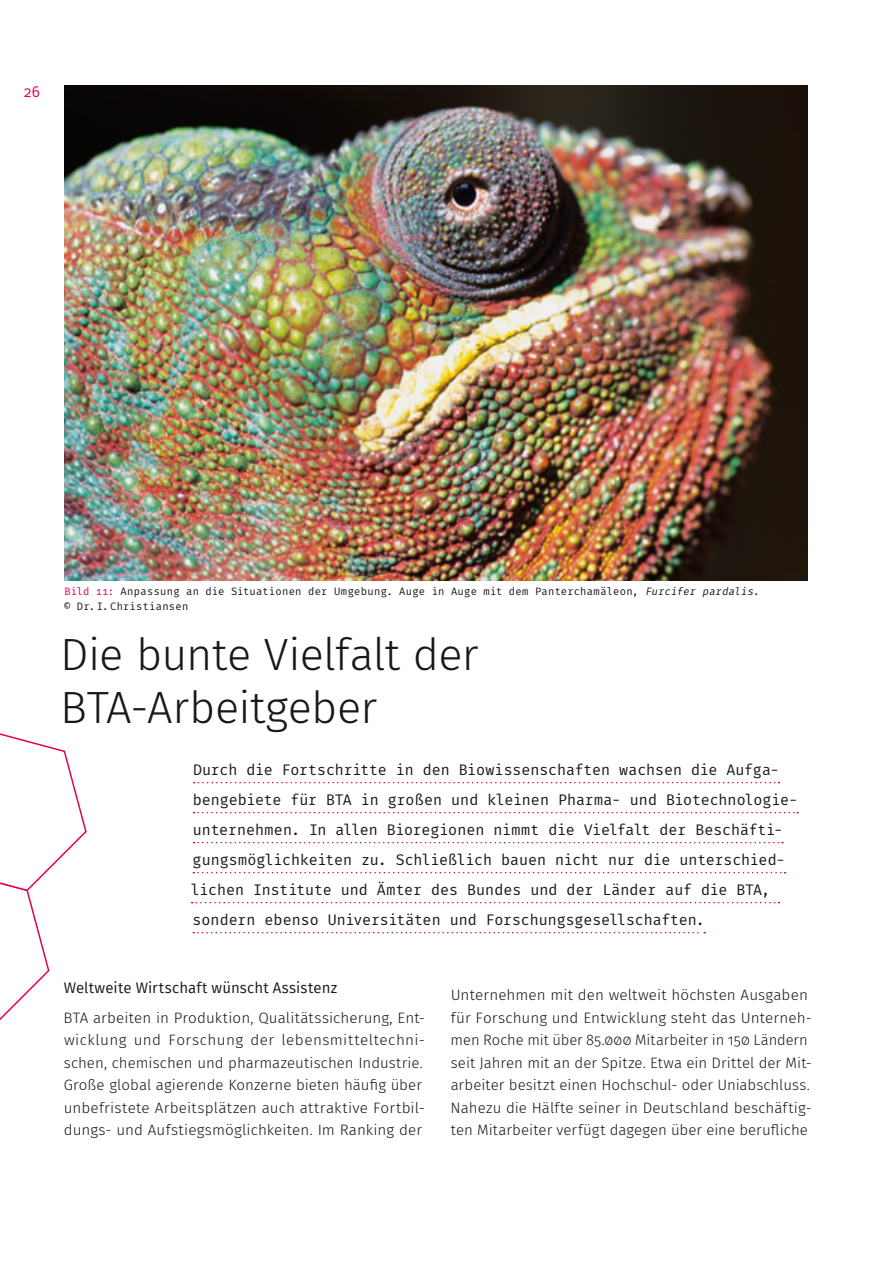
<style>
.page{position:relative;width:893px;height:1263px;background:#fff}
.page>*{position:absolute;margin:0;border:0;box-sizing:border-box;transform-origin:0 0}
.t1{font:300 45px/52.5px "Fira Sans";letter-spacing:-.015em;color:#1a171c}
.t2{font:300 15px/22.5px "Fira Sans";letter-spacing:.005em;color:#1a171c}
.t3{font:15px/30px "Fira Mono";letter-spacing:-.005em;color:#1a171c}
.t4{font:15px "Fira Sans";letter-spacing:.01em;color:#1a171c}
.t5{font:15px "Fira Mono";color:#e30054}
.t6{font:10.5px/15px "Fira Mono";letter-spacing:.02em;color:#1a171c}
.s1{color:#e30054}
.s2{font-style:italic}
</style>
<div class="page">
<svg style="left:194px;top:782px;width:585px;height:1px"></svg>
<svg style="left:193px;top:812px;width:605px;height:1px"></svg>
<svg style="left:193px;top:842px;width:590px;height:1px"></svg>
<svg style="left:193px;top:872px;width:592px;height:1px"></svg>
<svg style="left:192px;top:902px;width:587px;height:1px"></svg>
<svg style="left:193px;top:932px;width:512px;height:1px"></svg>
<img style="left:64px;top:85px;width:744px;height:495px">
<svg style="left:0;top:733px;width:87px;height:288px"></svg>
<p class="t5" style="left:23px;top:81px;width:19px">26</p>
<p class="t6" style="left:64px;top:585px;width:697px"><span class="s1">Bild 11:</span> Anpassung an die Situationen der Umgebung. Auge in Auge mit dem Panterchamäleon, <span class="s2">Furcifer pardalis</span>. © Dr.I.Christiansen</p>
<h1 class="t1" style="left:60px;top:628px;width:420px">Die bunte Vielfalt der<br>BTA-Arbeitgeber</h1>
<p class="t3" style="left:191px;top:756px;width:608px">Durch die Fortschritte in den Biowissenschaften wachsen die Aufga&shy;bengebiete für BTA in großen und kleinen Pharma- und Biotechnologie&shy;unternehmen. In allen Bioregionen nimmt die Vielfalt der Beschäfti&shy;gungsmöglichkeiten zu. Schließlich bauen nicht nur die unterschied&shy;lichen Institute und Ämter des Bundes und der Länder auf die BTA, sondern ebenso Universitäten und Forschungsgesellschaften.</p>
<p class="t4" style="left:64px;top:977px;width:275px">Weltweite Wirtschaft wünscht Assistenz</p>
<p class="t2" style="left:64px;top:1006px;width:363px">BTA arbeiten in Produktion, Qualitätssicherung, Ent&shy;wicklung und Forschung der lebensmitteltechni&shy;schen, chemischen und pharmazeutischen Industrie.<br>Große global agierende Konzerne bieten häufig über unbefristete Arbeitsplätzen auch attraktive Fortbil&shy;dungs- und Aufstiegsmöglichkeiten. Im Ranking der</p>
<p class="t2" style="left:451px;top:984px;width:363px">Unternehmen mit den weltweit höchsten Ausgaben für Forschung und Entwicklung steht das Unterneh&shy;men Roche mit über 85.000 Mitarbeiter in 150 Ländern seit Jahren mit an der Spitze. Etwa ein Drittel der Mit&shy;arbeiter besitzt einen Hochschul- oder Uniabschluss.<br>Nahezu die Hälfte seiner in Deutschland beschäftig&shy;ten Mitarbeiter verfügt dagegen über eine berufliche</p>
</div>
